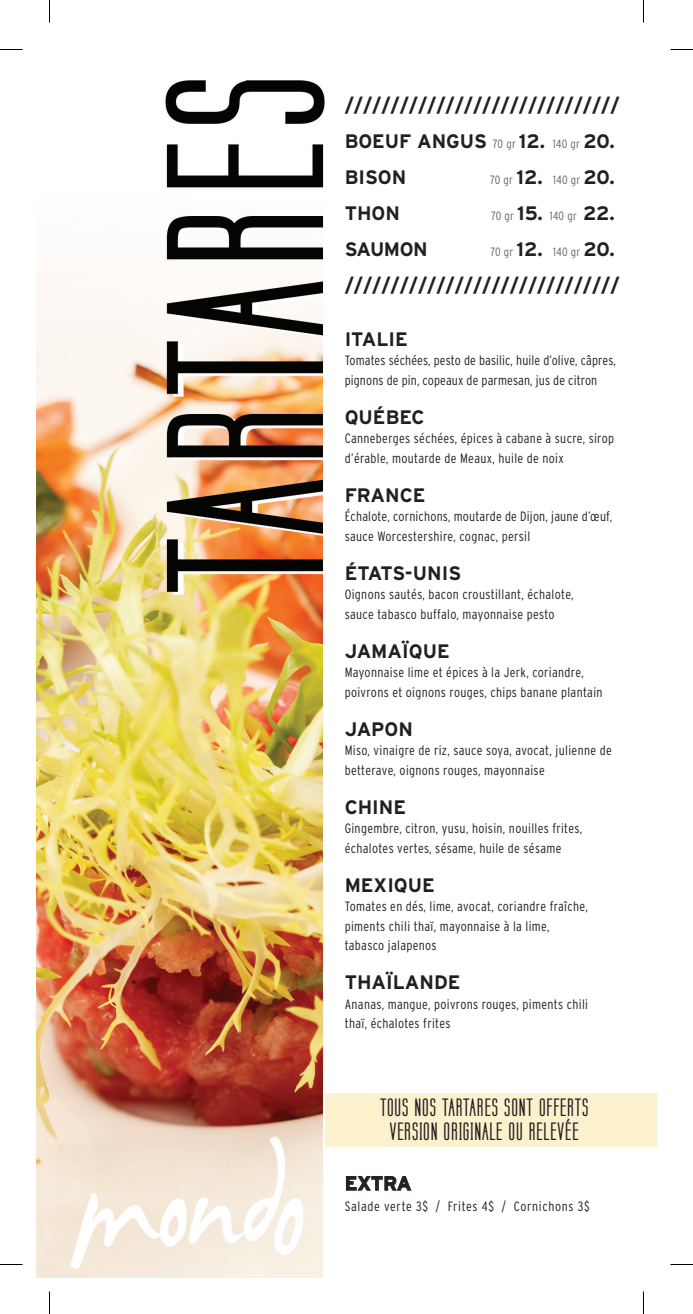
<style>
.page{position:relative;width:693px;height:1314px;background:#fff}
.page>*{position:absolute;margin:0;border:0;box-sizing:border-box;transform-origin:0 0}
.t1{font:700 21px/24px "Labtop";letter-spacing:.075em;color:#231f20;text-align:center}
.t2{font:700 19.5px/36px "Interstate";color:#231f20}
.t3{font:300 condensed 13.5px/19.5px "Interstate";letter-spacing:.025em;color:#231f20}
.t4{font:300 condensed 13.5px "Interstate";letter-spacing:.05em;color:#231f20}
.t5{font:300 condensed 12px "Interstate";letter-spacing:.025em;color:#636366}
.s1{font-weight:300;font-stretch:condensed;font-size:12px;color:#636366}
.s2{font-weight:700;font-stretch:normal;font-size:19.5px;color:#231f20}
</style>
<div class="page">
<img style="left:37px;top:80px;width:620px;height:1198px">
<svg style="left:346px;top:1176px;width:65px;height:15px"></svg>
<div style="left:325px;top:1094px;width:332px;height:54px;background:#fbf2cd"></div>
<svg style="left:0;top:49px;width:22px;height:1px"></svg>
<svg style="left:670px;top:49px;width:23px;height:1px"></svg>
<svg style="left:0;top:1264px;width:22px;height:1px"></svg>
<svg style="left:670px;top:1264px;width:23px;height:1px"></svg>
<svg style="left:49px;top:0;width:1px;height:22px"></svg>
<svg style="left:49px;top:1292px;width:1px;height:22px"></svg>
<svg style="left:643px;top:0;width:1px;height:22px"></svg>
<svg style="left:643px;top:1292px;width:1px;height:22px"></svg>
<h2 class="t2" style="left:345px;top:87px;width:276px">//////////////////////////////<br>BOEUF ANGUS <span class="s1">70 gr</span> 12. <span class="s1">140 gr</span> 20.<br>BISON</h2>
<p class="t5" style="left:490px;top:173px;width:126px">70 gr <span class="s2">12.</span> 140 gr <span class="s2">20.</span></p>
<h2 class="t2" style="left:345px;top:195px;width:57px">THON</h2>
<p class="t5" style="left:491px;top:209px;width:125px">70 gr <span class="s2">15.</span> 140 gr <span class="s2">22.</span></p>
<h2 class="t2" style="left:345px;top:231px;width:85px">SAUMON</h2>
<p class="t5" style="left:490px;top:245px;width:126px">70 gr <span class="s2">12.</span> 140 gr <span class="s2">20.</span></p>
<h2 class="t2" style="left:345px;top:267px;width:276px">//////////////////////////////</h2>
<h2 class="t2" style="left:345px;top:321px;width:65px">ITALIE</h2>
<p class="t3" style="left:345px;top:351px;width:273px">Tomates séchées, pesto de basilic, huile d’olive, câpres, pignons de pin, copeaux de parmesan, jus de citron</p>
<h2 class="t2" style="left:345px;top:399px;width:81px">QUÉBEC</h2>
<p class="t3" style="left:345px;top:429px;width:271px">Canneberges séchées, épices à cabane à sucre, sirop d’érable, moutarde de Meaux, huile de noix</p>
<h2 class="t2" style="left:345px;top:477px;width:82px">FRANCE</h2>
<p class="t3" style="left:345px;top:507px;width:269px">Échalote, cornichons, moutarde de Dijon, jaune d’œuf, sauce Worcestershire, cognac, persil</p>
<h2 class="t2" style="left:345px;top:555px;width:13px">ÉTAT</h2>
<h2 class="t2" style="left:392px;top:555px;width:70px">S-UNIS</h2>
<p class="t3" style="left:345px;top:585px;width:231px">Oignons sautés, bacon croustillant, échalote, sauce tabasco buffalo, mayonnaise pesto</p>
<h2 class="t2" style="left:345px;top:633px;width:107px">JAMAÏQUE</h2>
<p class="t3" style="left:345px;top:663px;width:259px">Mayonnaise lime et épices à la Jerk, coriandre, poivrons et oignons rouges, chips banane plantain</p>
<h2 class="t2" style="left:345px;top:711px;width:70px">JAPON</h2>
<p class="t3" style="left:345px;top:741px;width:269px">Miso, vinaigre de riz, sauce soya, avocat, julienne de betterave, oignons rouges, mayonnaise</p>
<h2 class="t2" style="left:345px;top:789px;width:63px">CHINE</h2>
<p class="t3" style="left:345px;top:819px;width:239px">Gingembre, citron, yusu, hoisin, nouilles frites, échalotes vertes, sésame, huile de sésame</p>
<h2 class="t2" style="left:345px;top:867px;width:92px">M EXIQUE</h2>
<p class="t3" style="left:345px;top:897px;width:245px">Tomates en dés, lime, avocat, coriandre fraîche, piments chili thaï, mayonnaise à la lime, tabasco jalapenos</p>
<h2 class="t2" style="left:345px;top:964px;width:117px">THAÏLANDE</h2>
<p class="t3" style="left:345px;top:994px;width:245px">Ananas, mangue, poivrons rouges, piments chili thaï, échalotes frites</p>
<h1 class="t1" style="left:380px;top:1096px;width:209px">TOUS NOS TARTARES SONT OFFERTS<br>VERSION ORIGINALE OU RELEVÉE</h1>
<h2 class="t2" style="left:345px;top:1165px;width:67px">EXTRA</h2>
<p class="t4" style="left:345px;top:1199px;width:247px">Salade verte 3$ / Frites 4$ / Cornichons 3$</p>
</div>
